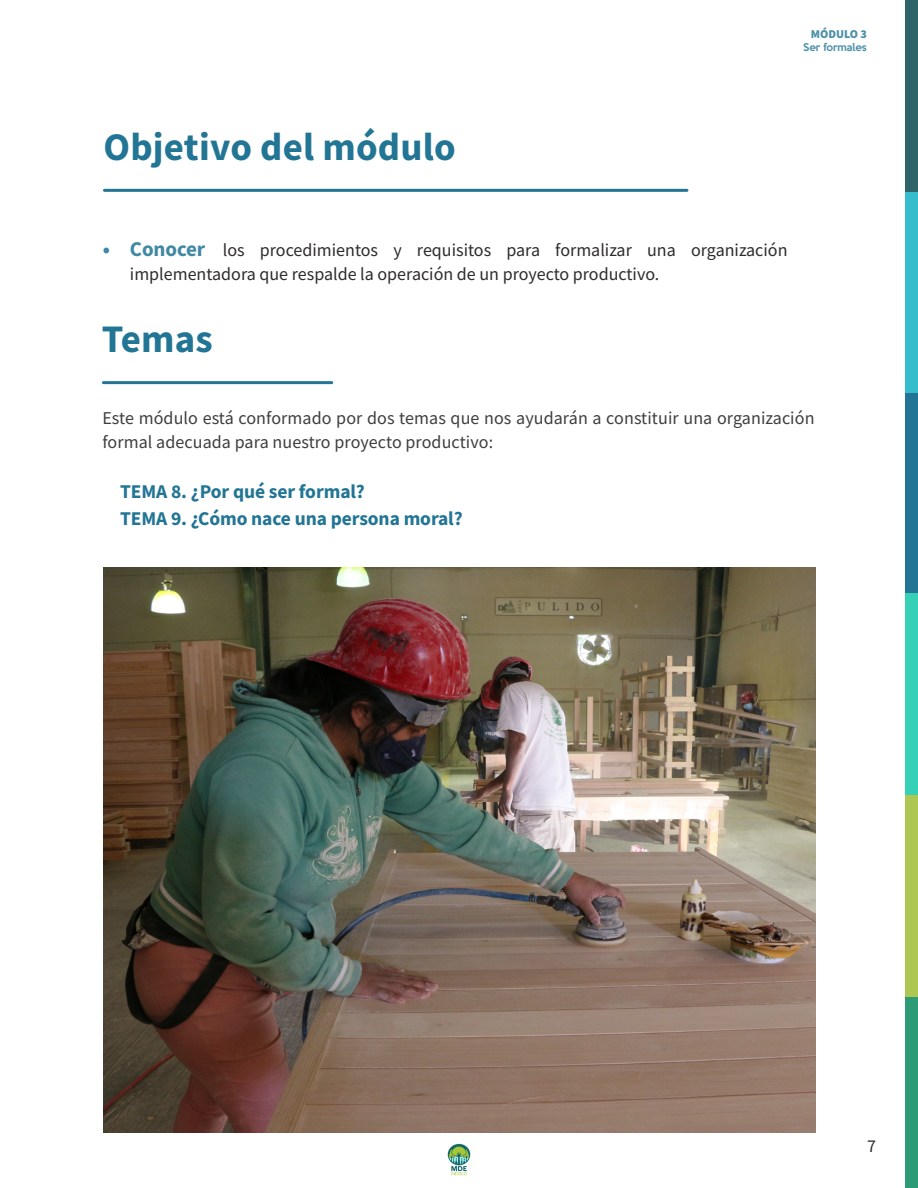
<style>
.page{position:relative;width:918px;height:1188px;background:#fff}
.page>*{position:absolute;margin:0;border:0;box-sizing:border-box;transform-origin:0 0}
.T2_extra{font:700 39px "Source Sans Pro";letter-spacing:.005em;color:#227594}
.t1{font:700 19.5px "Source Sans Pro";letter-spacing:-.005em;color:#227594}
.t2{font:18px/24px "Source Sans Pro";color:#2e2b2c}
.t3{font:18px/24px "Source Sans Pro";letter-spacing:.005em;color:#3e3e3f}
.t4{font:900 12px "Source Sans Pro";letter-spacing:-.005em;color:#227594}
.t5{font:500 9.75px "Keep Calm";letter-spacing:-.01em;color:#227594}
.s1{font-weight:700;font-size:21px;color:#4188a3}
</style>
<div class="page">
<img style="left:447px;top:1143px;width:24px;height:33px">
<div style="left:905px;top:392px;width:13px;height:202px;background:#227594"></div>
<div style="left:905px;top:191px;width:13px;height:201px;background:#36bdcd"></div>
<div style="left:905px;top:593px;width:13px;height:202px;background:#36d0b7"></div>
<div style="left:905px;top:0;width:13px;height:192px;background:#2f6569"></div>
<div style="left:905px;top:996px;width:13px;height:192px;background:#2d9c76"></div>
<div style="left:905px;top:795px;width:13px;height:202px;background:#aec752"></div>
<hr style="left:104px;top:189px;width:583px;height:3px;background:#227594">
<hr style="left:103px;top:381px;width:229px;height:3px;background:#227594">
<img style="left:103px;top:568px;width:712px;height:565px">
<p class="t4" style="left:811px;top:25px;width:58px">MÓDULO 3</p>
<p class="t5" style="left:803px;top:39px;width:65px">Ser formales</p>
<p class="T2_extra" style="left:104px;top:120px;width:354px">Objetivo del módulo</p>
<p class="t2" style="left:130px;top:238px;width:659px;text-indent:-27px"><span class="s1">• Conocer</span> los procedimientos y requisitos para formalizar una organización implementadora que respalde la operación de un proyecto productivo.</p>
<p class="T2_extra" style="left:102px;top:312px;width:112px">Temas</p>
<p class="t3" style="left:102px;top:405px;width:714px">Este módulo está conformado por dos temas que nos ayudarán a constituir una organización formal adecuada para nuestro proyecto productivo:</p>
<p class="t1" style="left:120px;top:478px;width:246px">TEMA 8. ¿Por qué ser formal?</p>
<p class="t1" style="left:120px;top:505px;width:344px">TEMA 9. ¿Cómo nace una persona moral?</p>
<p class="t2" style="left:867px;top:1134px;width:10px">7</p>
</div>
